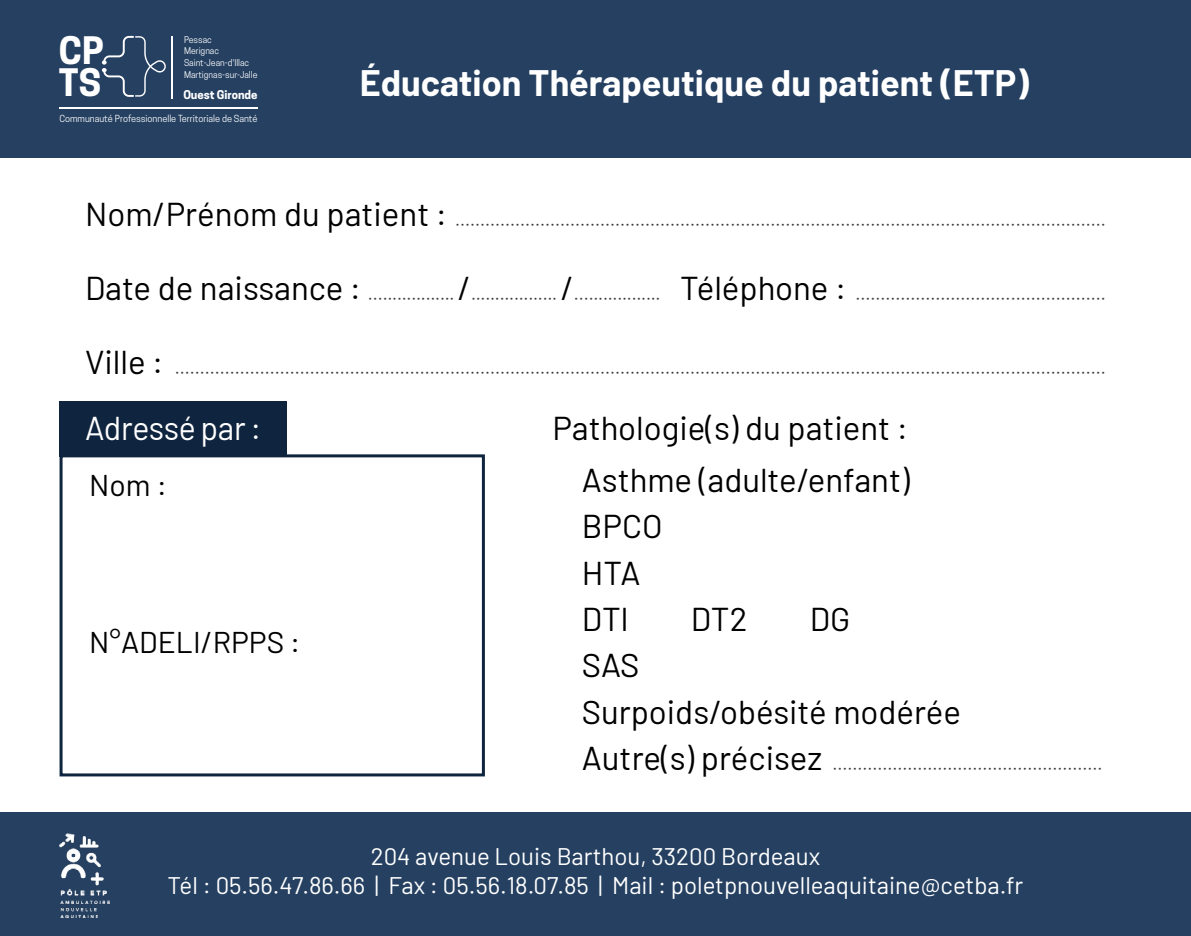
<style>
.page{position:relative;width:1191px;height:936px;background:#fff}
.page>*{position:absolute;margin:0;border:0;box-sizing:border-box;transform-origin:0 0}
.t1{font:700 36px "Barlow";color:#fff}
.t2{font:700 35.4px/32.7px "Cooper Hewitt";color:#fff}
.t3{font:33px/46.5px "Barlow";color:#000}
.t4{font:33px "Barlow";letter-spacing:-.01em;color:#fff}
.t5{font:30px "Barlow";color:#000}
.t6{font:24px/28.8px "Barlow";color:#fff;text-align:center}
.t7{font:18px "Barlow";color:#3c3c3b}
.t8{font:700 11.4px "Cooper Hewitt";color:#fff}
.t9{font:9.3px "Cooper Hewitt";color:#fff}
.t10{font:8.7px/11.7px "Cooper Hewitt";color:#fff}
.s1{font-size:33px;color:#000}
</style>
<div class="page">
<div style="left:0;top:812px;width:1191px;height:123px;background:#254061"></div>
<div style="left:0;top:0;width:1191px;height:157px;background:#254061"></div>
<div style="left:60px;top:401px;width:227px;height:55px;background:#0f243e"></div>
<div style="left:60px;top:454px;width:425px;height:322px;border:3px solid #0f243e"></div>
<img style="left:60px;top:833px;width:50px;height:84px">
<svg style="left:102px;top:36px;width:64px;height:61px"></svg>
<hr style="left:171px;top:36px;width:2px;height:63px;background:#fff">
<hr style="left:60px;top:107px;width:197px;height:1px;background:#fff">
<h2 class="t2" style="left:59px;top:34px;width:46px">CP<br>TS</h2>
<p class="t9" style="left:60px;top:113px;width:199px">Communauté Professionnelle Territoriale de Santé</p>
<p class="t10" style="left:184px;top:34px;width:75px">Pessac<br>Merignac<br>Saint-Jean-d'Illac<br>Martignas-sur-Jalle</p>
<p class="t8" style="left:183px;top:87px;width:76px">Ouest Gironde</p>
<h1 class="t1" style="left:360px;top:56px;width:670px">Éducation Thérapeutique du patient (ETP)</h1>
<p class="t7" style="left:85px;top:207px;width:1022px"><span class="s1">Nom/Prénom du patient :</span> ..................................................................................................................................</p>
<p class="t7" style="left:85px;top:280px;width:1022px"><span class="s1">Date de naissance :</span> ...…………… <span class="s1">/</span>……………… <span class="s1">/</span>...…………… <span class="s1">Téléphone :</span> ..................................................</p>
<p class="t7" style="left:85px;top:354px;width:1022px"><span class="s1">Ville :</span> ..........................................................................................................................................................................................</p>
<h3 class="t4" style="left:85px;top:404px;width:178px">Adressé par :</h3>
<h3 class="t3" style="left:552px;top:402px;width:357px">Pathologie(s) du patient :</h3>
<h3 class="t5" style="left:89px;top:463px;width:79px">Nom :</h3>
<h3 class="t3" style="left:582px;top:454px;width:329px">Asthme (adulte/enfant)<br>BPCO<br>HTA<br>DTl</h3>
<h3 class="t3" style="left:691px;top:593px;width:58px">DT2</h3>
<h3 class="t3" style="left:810px;top:593px;width:42px">DG</h3>
<h3 class="t3" style="left:582px;top:639px;width:381px">SAS<br>Surpoids/obésité modérée</h3>
<p class="t7" style="left:582px;top:750px;width:522px"><span class="s1">Autre(s) précisez</span> ......................................................</p>
<h3 class="t5" style="left:89px;top:620px;width:212px">N°ADELI/RPPS :</h3>
<h3 class="t6" style="left:168px;top:840px;width:857px">204 avenue Louis Barthou, 33200 Bordeaux<br>Tél : 05.56.47.86.66 | Fax : 05.56.18.07.85 | Mail : poletpnouvelleaquitaine@cetba.fr</h3>
</div>
